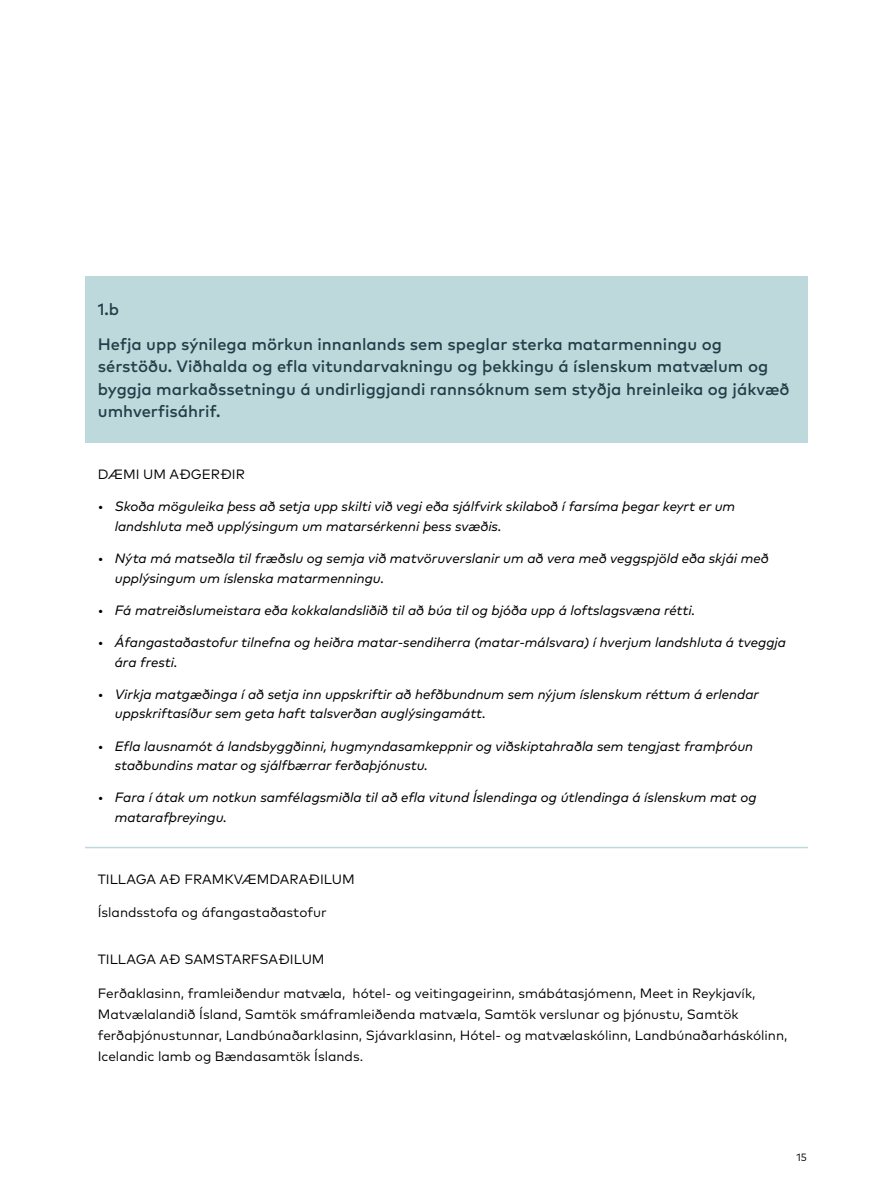
<style>
.page{position:relative;width:893px;height:1191px;background:#fff}
.page>*{position:absolute;margin:0;border:0;box-sizing:border-box;transform-origin:0 0}
.t1{font:500 16.5px/22.5px "Mark Pro";color:#243d49}
.t2{font:italic 13.5px/19.5px "Mark";color:#000}
.t3{font:13.5px/21px "Mark Pro";color:#000}
.t4{font:10.5px "Mark Pro";color:#000}
</style>
<div class="page">
<div style="left:85px;top:276px;width:723px;height:167px;background:#bdd9db"></div>
<hr style="left:85px;top:846px;width:723px;height:2px;background:#bdd9db">
<p class="t1" style="left:98px;top:290px;width:626px;line-height:35.2px">1.b<br>Hefja upp sýnilega mörkun innanlands sem speglar sterka matarmenningu og</p>
<p class="t1" style="left:98px;top:354px;width:693px">sérstöðu. Viðhalda og efla vitundarvakningu og þekkingu á íslenskum matvælum og byggja markaðssetningu á undirliggjandi rannsóknum sem styðja hreinleika og jákvæð umhverfisáhrif.</p>
<p class="t3" style="left:98px;top:463px;width:149px">DÆMI UM AÐGERÐIR</p>
<p class="t2" style="left:115px;top:496px;width:622px;text-indent:-17px">• Skoða möguleika þess að setja upp skilti við vegi eða sjálfvirk skilaboð í farsíma þegar keyrt er um landshluta með upplýsingum um matarsérkenni þess svæðis.</p>
<p class="t2" style="left:115px;top:548px;width:655px;text-indent:-17px">• Nýta má matseðla til fræðslu og semja við matvöruverslanir um að vera með veggspjöld eða skjái með upplýsingum um íslenska matarmenningu.</p>
<p class="t2" style="left:98px;top:600px;width:599px">• Fá matreiðslumeistara eða kokkalandsliðið til að búa til og bjóða upp á loftslagsvæna rétti.</p>
<p class="t2" style="left:115px;top:632px;width:673px;text-indent:-17px">• Áfangastaðastofur tilnefna og heiðra matar-sendiherra (matar-málsvara) í hverjum landshluta á tveggja ára fresti.</p>
<p class="t2" style="left:115px;top:684px;width:646px;text-indent:-17px">• Virkja matgæðinga í að setja inn uppskriftir að hefðbundnum sem nýjum íslenskum réttum á erlendar uppskriftasíður sem geta haft talsverðan auglýsingamátt.</p>
<p class="t2" style="left:115px;top:736px;width:640px;text-indent:-17px">• Efla lausnamót á landsbyggðinni, hugmyndasamkeppnir og viðskiptahraðla sem tengjast framþróun staðbundins matar og sjálfbærrar ferðaþjónustu.</p>
<p class="t2" style="left:115px;top:787px;width:643px;text-indent:-17px">• Fara í átak um notkun samfélagsmiðla til að efla vitund Íslendinga og útlendinga á íslenskum mat og matarafþreyingu.</p>
<p class="t3" style="left:98px;top:867px;width:258px">TILLAGA AÐ FRAMKVÆMDARAÐILUM</p>
<p class="t3" style="left:98px;top:901px;width:230px">Íslandsstofa og áfangastaðastofur</p>
<p class="t3" style="left:98px;top:947px;width:228px">TILLAGA AÐ SAMSTARFSAÐILUM</p>
<p class="t3" style="left:98px;top:981px;width:691px">Ferðaklasinn, framleiðendur matvæla, hótel- og veitingageirinn, smábátasjómenn, Meet in Reykjavík, Matvælalandið Ísland, Samtök smáframleiðenda matvæla, Samtök verslunar og þjónustu, Samtök ferðaþjónustunnar, Landbúnaðarklasinn, Sjávarklasinn, Hótel- og matvælaskólinn, Landbúnaðarháskólinn, Icelandic lamb og Bændasamtök Íslands.</p>
<p class="t4" style="left:796px;top:1149px;width:12px">15</p>
</div>
